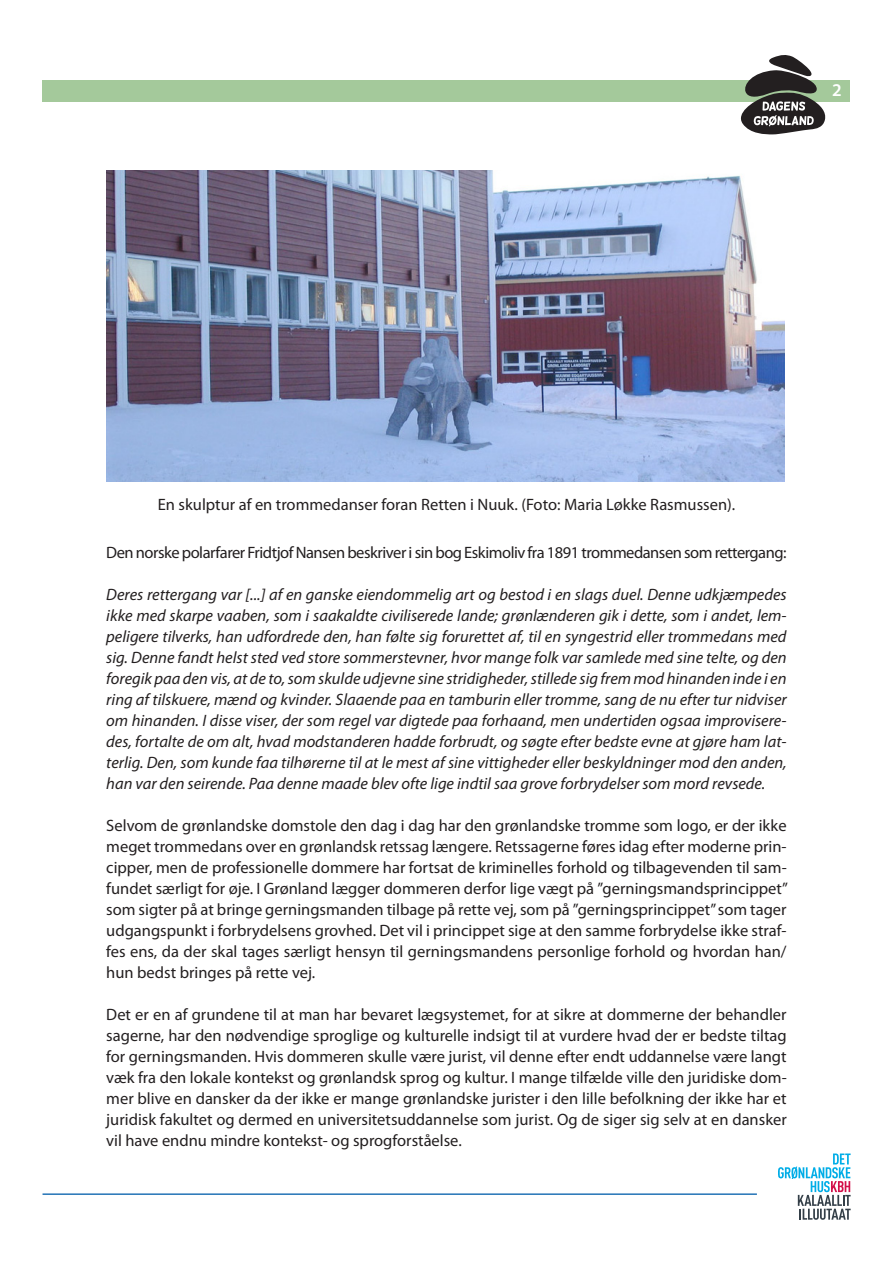
<style>
.page{position:relative;width:893px;height:1263px;background:#fff}
.page>*{position:absolute;margin:0;border:0;box-sizing:border-box;transform-origin:0 0}
.t1{font:600 18px "Myriad Pro";color:#fff}
.t2{font:16.5px/21px "Myriad Pro";color:#231f20;text-align:justify}
.t3{font:italic 16.5px/21px "Myriad Pro";color:#231f20;text-align:justify}
.t4{font:16.5px "Myriad Pro";letter-spacing:-.03em;color:#231f20}
.t5{font:4.65px/5.6px "Signa Caps";color:#000}
</style>
<div class="page">
<div style="left:43px;top:80px;width:807px;height:21px;background:#a4c99b"></div>
<svg style="left:739px;top:55px;width:88px;height:79px"></svg>
<hr style="left:43px;top:1193px;width:714px;height:2px;background:#2373b6">
<svg style="left:778px;top:1153px;width:73px;height:67px"></svg>
<img style="left:106px;top:170px;width:678px;height:312px">
<p class="t1" style="left:832px;top:80px;width:11px">2</p>
<p class="t2" style="left:158px;top:494px;width:579px">En skulptur af en trommedanser foran Retten i Nuuk. (Foto: Maria Løkke Rasmussen).</p>
<p class="t4" style="left:106px;top:544px;width:682px">Den norske polarfarer Fridtjof Nansen beskriver i sin bog Eskimoliv fra 1891 trommedansen som rettergang:</p>
<p class="t3" style="left:106px;top:584px;width:682px">Deres rettergang var [...] af en ganske eiendommelig art og bestod i en slags duel. Denne udkjæmpedes ikke med skarpe vaaben, som i saakaldte civiliserede lande; grønlænderen gik i dette, som i andet, lem&shy;peligere tilverks, han udfordrede den, han følte sig forurettet af, til en syngestrid eller trommedans med sig. Denne fandt helst sted ved store sommerstevner, hvor mange folk var samlede med sine telte, og den foregik paa den vis, at de to, som skulde udjevne sine stridigheder, stillede sig frem mod hinanden inde i en ring af tilskuere, mænd og kvinder. Slaaende paa en tamburin eller tromme, sang de nu efter tur nidviser om hinanden. I disse viser, der som regel var digtede paa forhaand, men undertiden ogsaa improvisere&shy;des, fortalte de om alt, hvad modstanderen hadde forbrudt, og søgte efter bedste evne at gjøre ham lat&shy;terlig. Den, som kunde faa tilhørerne til at le mest af sine vittigheder eller beskyldninger mod den anden, han var den seirende. Paa denne maade blev ofte lige indtil saa grove forbrydelser som mord revsede.</p>
<p class="t2" style="left:106px;top:815px;width:683px">Selvom de grønlandske domstole den dag i dag har den grønlandske tromme som logo, er der ikke meget trommedans over en grønlandsk retssag længere. Retssagerne føres idag efter moderne prin&shy;cipper, men de professionelle dommere har fortsat de kriminelles forhold og tilbagevenden til sam&shy;fundet særligt for øje. I Grønland lægger dommeren derfor lige vægt på ”gerningsmandsprincippet” som sigter på at bringe gerningsmanden tilbage på rette vej, som på ”gerningsprincippet” som tager udgangspunkt i forbrydelsens grovhed. Det vil i princippet sige at den samme forbrydelse ikke straf&shy;fes ens, da der skal tages særligt hensyn til gerningsmandens personlige forhold og hvordan han/ hun bedst bringes på rette vej.</p>
<p class="t2" style="left:106px;top:1004px;width:682px">Det er en af grundene til at man har bevaret lægsystemet, for at sikre at dommerne der behandler sagerne, har den nødvendige sproglige og kulturelle indsigt til at vurdere hvad der er bedste tiltag for gerningsmanden. Hvis dommeren skulle være jurist, vil denne efter endt uddannelse være langt væk fra den lokale kontekst og grønlandsk sprog og kultur. I mange tilfælde ville den juridiske dom&shy;mer blive en dansker da der ikke er mange grønlandske jurister i den lille befolkning der ikke har et juridisk fakultet og dermed en universitetsuddannelse som jurist. Og de siger sig selv at en dansker vil have endnu mindre kontekst- og sprogforståelse.</p>
<p class="t5" style="left:736px;top:1114px;width:46px">logotype<br>det grønlandske hus</p>
</div>
